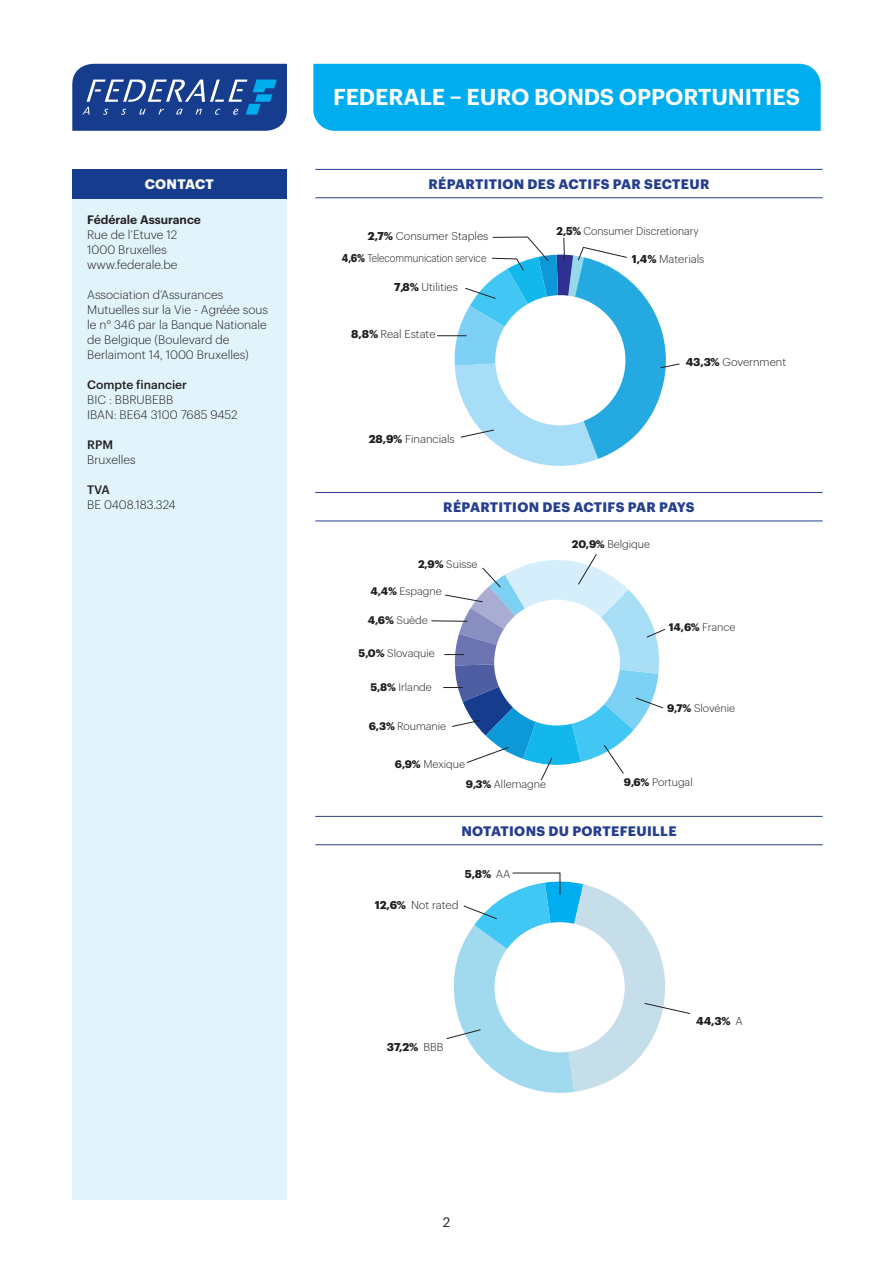
<style>
.page{position:relative;width:893px;height:1263px;background:#fff}
.page>*{position:absolute;margin:0;border:0;box-sizing:border-box;transform-origin:0 0}
.t1{font:600 22.5px "Graphik";letter-spacing:-.005em;color:#fff}
.t2{font:700 13.5px "Graphik";letter-spacing:.025em;color:#253f8e}
.t3{font:700 13.5px "Graphik";letter-spacing:.02em;color:#fff}
.t4{font:13.5px "Graphik";color:#231f20}
.t5{font:300 12px/15px "Graphik";color:#231f20}
.t6{font:500 12px "Graphik";color:#231f20}
.t7{font:600 12px "Graphik";color:#231f20}
.t8{font:300 11.1px/21.5px "Graphik";color:#231f20;text-align:right}
.t9{font:300 11.1px "Graphik";color:#231f20;scale:.94 1}
.t10{font:700 11.1px "Graphik";color:#231f20}
.t11{font:300 10.8px "Graphik";color:#231f20}
.s1{font-weight:700}
.s2{font-weight:300}
</style>
<div class="page">
<svg style="left:446px;top:873px;width:245px;height:220px"></svg>
<svg style="left:444px;top:554px;width:219px;height:227px"></svg>
<hr style="left:437px;top:335px;width:30px;height:1px;background:#231f20">
<svg style="left:454px;top:237px;width:226px;height:229px"></svg>
<div style="left:72px;top:199px;width:215px;height:1000px;background:#e1f4fc"></div>
<svg style="left:72px;top:64px;width:215px;height:67px;background:#2a529a"></svg>
<div style="left:313px;top:64px;width:508px;height:67px;background:#00aeef"></div>
<div style="left:72px;top:169px;width:215px;height:30px;background:#153c8d"></div>
<hr style="left:315px;top:169px;width:508px;height:1px;background:#253f8e">
<hr style="left:315px;top:197px;width:508px;height:1px;background:#253f8e">
<hr style="left:315px;top:492px;width:508px;height:1px;background:#253f8e">
<hr style="left:315px;top:521px;width:508px;height:1px;background:#253f8e">
<hr style="left:315px;top:816px;width:508px;height:1px;background:#253f8e">
<hr style="left:315px;top:844px;width:508px;height:1px;background:#253f8e">
<p class="t3" style="left:145px;top:174px;width:71px">CONTACT</p>
<p class="t7" style="left:87px;top:210px;width:115px">Fédérale Assurance</p>
<p class="t5" style="left:87px;top:226px;width:92px">Rue de l’Etuve 12</p>
<p class="t5" style="left:87px;top:241px;width:81px">1000 Bruxelles</p>
<p class="t5" style="left:87px;top:256px;width:92px">www.federale.be</p>
<p class="t5" style="left:87px;top:286px;width:182px">Association d’Assurances<br>Mutuelles sur la Vie - Agréée sous le n° 346 par la Banque Nationale de Belgique (Boulevard de<br>Berlaimont 14, 1000 Bruxelles)</p>
<p class="t6" style="left:87px;top:375px;width:101px">Compte financier</p>
<p class="t5" style="left:87px;top:391px;width:88px">BIC : BBRUBEBB</p>
<p class="t5" style="left:87px;top:406px;width:152px">IBAN: BE64 3100 7685 9452</p>
<p class="t6" style="left:87px;top:435px;width:27px">RPM</p>
<p class="t5" style="left:87px;top:451px;width:50px">Bruxelles</p>
<p class="t6" style="left:87px;top:480px;width:24px">TVA</p>
<p class="t5" style="left:87px;top:496px;width:90px">BE 0408.183.324</p>
<p class="t1" style="left:333px;top:79px;width:469px">FEDERALE – EURO BONDS OPPORTUNITIES</p>
<p class="t2" style="left:428px;top:174px;width:283px">RÉPARTITION DES ACTIFS PAR SECTEUR</p>
<p class="t8" style="left:342px;top:225px;width:148px"><span class="s1">2,7%</span> Consumer Staples<br><span class="s1">4,6%</span> Telecommunication service</p>
<p class="t9" style="left:557px;top:223px;width:153px"><span class="s1">2,5%</span> Consumer Discretionary</p>
<p class="t8" style="left:632px;top:247px;width:74px"><span class="s1">1,4%</span> Materials</p>
<p class="t8" style="left:394px;top:275px;width:65px"><span class="s1">7,8%</span> Utilities</p>
<p class="t8" style="left:351px;top:322px;width:86px"><span class="s1">8,8%</span> Real Estate</p>
<p class="t8" style="left:369px;top:427px;width:87px"><span class="s1">28,9%</span> Financials</p>
<p class="t8" style="left:686px;top:350px;width:102px"><span class="s1">43,3%</span> Government</p>
<p class="t2" style="left:443px;top:497px;width:253px">RÉPARTITION DES ACTIFS PAR PAYS</p>
<p class="t11" style="left:418px;top:556px;width:61px"><span class="s1">2,9%</span> Suisse</p>
<p class="t11" style="left:370px;top:583px;width:73px"><span class="s1">4,4%</span> Espagne</p>
<p class="t11" style="left:368px;top:612px;width:61px"><span class="s1">4,6%</span> Suède</p>
<p class="t11" style="left:359px;top:645px;width:78px"><span class="s1">5,0%</span> Slovaquie</p>
<p class="t11" style="left:370px;top:679px;width:63px"><span class="s1">5,8%</span> Irlande</p>
<p class="t11" style="left:369px;top:718px;width:79px"><span class="s1">6,3%</span> Roumanie</p>
<p class="t11" style="left:395px;top:757px;width:72px"><span class="s1">6,9%</span> Mexique</p>
<p class="t11" style="left:572px;top:537px;width:80px"><span class="s1">20,9%</span> Belgique</p>
<p class="t11" style="left:669px;top:620px;width:68px"><span class="s1">14,6%</span> France</p>
<p class="t11" style="left:667px;top:700px;width:70px"><span class="s1">9,7%</span> Slovénie</p>
<p class="t11" style="left:466px;top:776px;width:82px"><span class="s1">9,3%</span> Allemagne</p>
<p class="t11" style="left:624px;top:774px;width:70px"><span class="s1">9,6%</span> Portugal</p>
<p class="t2" style="left:461px;top:820px;width:217px">NOTATIONS DU PORTEFEUILLE</p>
<p class="t10" style="left:465px;top:865px;width:47px">5,8% <span class="s2">AA</span></p>
<p class="t8" style="left:375px;top:893px;width:85px"><span class="s1">12,6%</span> Not rated</p>
<p class="t10" style="left:387px;top:1038px;width:58px">37,2% <span class="s2">BBB</span></p>
<p class="t4" style="left:443px;top:1212px;width:9px">2</p>
<p class="t10" style="left:696px;top:1012px;width:48px">44,3% <span class="s2">A</span></p>
</div>
